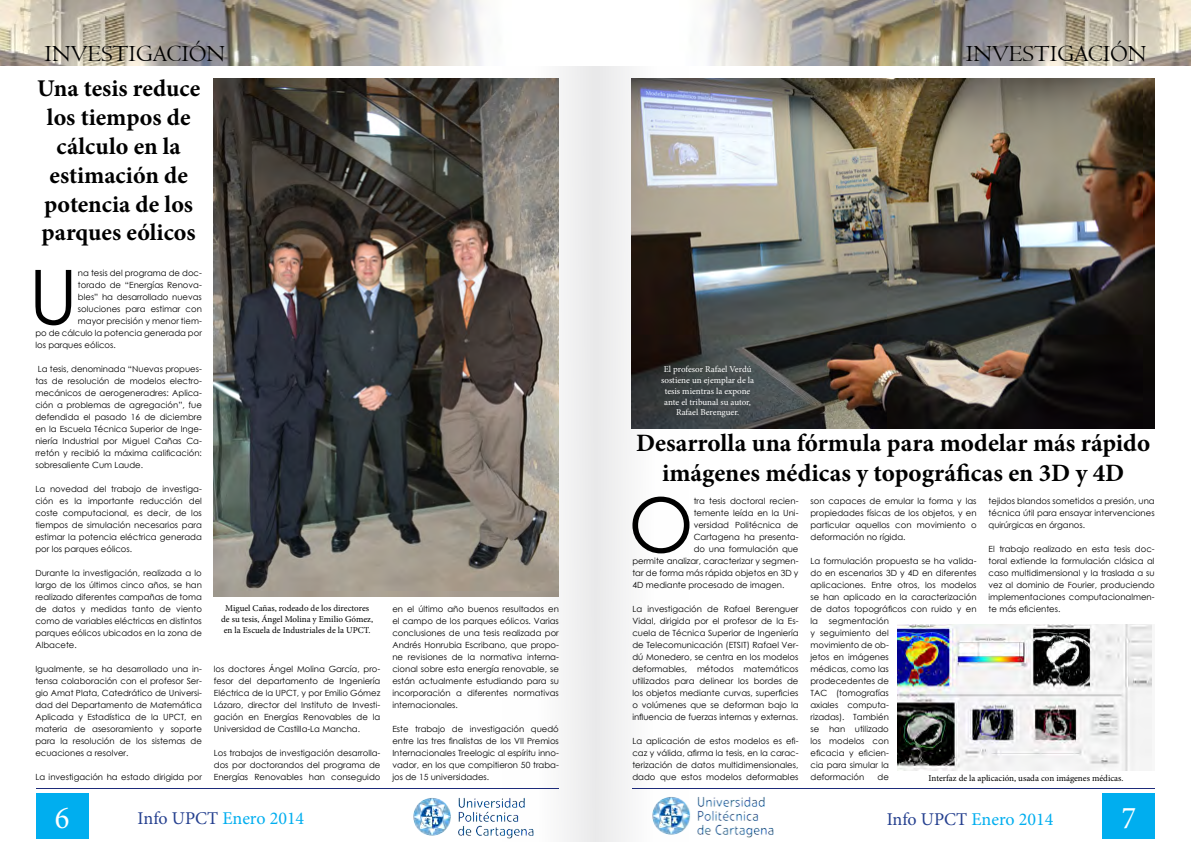
<style>
.page{position:relative;width:1191px;height:842px;background:#fff}
.page>*{position:absolute;margin:0;border:0;box-sizing:border-box;transform-origin:0 0}
.t1{font:75.3px "Century Gothic";color:#000}
.t2{font:31.8px "Minion Pro";color:#fff;scale:.96 1}
.t3{font:700 25px/30px "Minion Pro";color:#000;text-align:center}
.t4{font:700 24px/28.8px "Minion Pro";color:#000;text-align:center}
.t5{font:24px "Centaur";color:#000}
.t6{font:18px "Minion Pro";color:#00aeef}
.t7{font:9px/10.8px "Minion Pro";color:#000;text-align:center}
.t8{font:9px/10.8px "Minion Pro";color:#fff;text-align:center}
.t9{font:8.5px/12px "Century Gothic";color:#000;text-align:justify}
.s1{color:#25408f}
</style>
<div class="page">
<div style="left:595px;top:1px;width:94px;height:841px;background:#f4f4f4"></div>
<div style="left:501px;top:1px;width:94px;height:841px;background:#f2f2f3"></div>
<div style="left:36px;top:793px;width:52px;height:45px;background:#00aeef"></div>
<div style="left:1102px;top:794px;width:52px;height:45px;background:#00aeef"></div>
<hr style="left:36px;top:788px;width:523px;height:1px;background:#1d2b7a">
<hr style="left:632px;top:788px;width:522px;height:1px;background:#1d2b7a">
<img style="left:0;top:0;width:1191px;height:65px">
<img style="left:652px;top:797px;width:122px;height:41px">
<img style="left:413px;top:789px;width:129px;height:53px">
<img style="left:214px;top:79px;width:345px;height:518px">
<img style="left:631px;top:79px;width:524px;height:349px">
<img style="left:897px;top:624px;width:255px;height:146px">
<h3 class="t5" style="left:45px;top:39px;width:182px">INVESTIGACIÓN</h3>
<h3 class="t5" style="left:965px;top:39px;width:182px">INVESTIGACIÓN</h3>
<h3 class="t4" style="left:37px;top:74px;width:165px">Una tesis reduce los tiempos de cálculo en la estimación de potencia de los parques eólicos</h3>
<h1 class="t1" style="left:29px;top:244px;width:51px">U</h1>
<p class="t9" style="left:78px;top:267px;width:125px">na tesis del programa de doc-</p>
<p class="t9" style="left:78px;top:279px;width:125px">torado de “Energías Renova-</p>
<p class="t9" style="left:78px;top:291px;width:125px">bles” ha desarrollado nuevas</p>
<p class="t9" style="left:78px;top:303px;width:125px">soluciones para estimar con</p>
<p class="t9" style="left:78px;top:315px;width:125px">mayor precisión y menor tiem-</p>
<p class="t9" style="left:35px;top:327px;width:168px">po de cálculo la potencia generada por</p>
<p class="t9" style="left:35px;top:339px;width:82px">los parques eólicos.</p>
<p class="t9" style="left:35px;top:363px;width:168px">La tesis, denominada “Nuevas propues&shy;tas de resolución de modelos electro&shy;mecánicos de aerogeneradres: Aplica&shy;ción a problemas de agregación”, fue defendida el pasado 16 de diciembre en la Escuela Técnica Superior de Inge&shy;niería Industrial por Miguel Cañas Ca&shy;rretón y recibió la máxima calificación: sobresaliente Cum Laude.</p>
<p class="t9" style="left:35px;top:483px;width:168px">La novedad del trabajo de investiga&shy;ción es la importante reducción del coste computacional, es decir, de los tiempos de simulación necesarios para estimar la potencia eléctrica generada por los parques eólicos.</p>
<p class="t9" style="left:35px;top:567px;width:168px">Durante la investigación, realizada a lo largo de los últimos cinco años, se han realizado diferentes campañas de toma de datos y medidas tanto de viento como de variables eléctricas en distintos parques eólicos ubicados en la zona de Albacete.</p>
<p class="t9" style="left:35px;top:663px;width:168px">Igualmente, se ha desarrollado una in&shy;tensa colaboración con el profesor Ser&shy;gio Amat Plata, Catedrático de Universi&shy;dad del Departamento de Matemática Aplicada y Estadística de la UPCT, en materia de asesoramiento y soporte para la resolución de los sistemas de ecuaciones a resolver.</p>
<p class="t9" style="left:35px;top:771px;width:168px">La investigación ha estado dirigida por</p>
<p class="t8" style="left:661px;top:364px;width:95px">El profesor Rafael Verdú sostiene un ejemplar de la tesis mientras la expone ante el tribunal su autor,<br>Rafael Berenguer.</p>
<h3 class="t3" style="left:636px;top:428px;width:515px">Desarrolla una fórmula para modelar más rápido imágenes médicas y topográficas en 3D y 4D</h3>
<h1 class="t1" style="left:628px;top:472px;width:67px">O</h1>
<p class="t9" style="left:693px;top:495px;width:106px">tra tesis doctoral recien-</p>
<p class="t9" style="left:988px;top:495px;width:168px">tejidos blandos sometidos a presión, una técnica útil para ensayar intervenciones quirúrgicas en órganos.</p>
<p class="t9" style="left:988px;top:543px;width:168px">El trabajo realizado en esta tesis doc&shy;toral extiende la formulación clásica al caso multidimensional y la traslada a su vez al dominio de Fourier, produciendo implementaciones computacionalmen&shy;te más eficientes.</p>
<p class="t9" style="left:810px;top:495px;width:168px">son capaces de emular la forma y las propiedades físicas de los objetos, y en particular aquellos con movimiento o deformación no rígida.</p>
<p class="t9" style="left:810px;top:555px;width:168px">La formulación propuesta se ha valida&shy;do en escenarios 3D y 4D en diferentes aplicaciones. Entre otros, los modelos se han aplicado en la caracterización de datos topográficos con ruido y en la</p>
<p class="t9" style="left:693px;top:507px;width:106px">temente leída en la Uni-</p>
<p class="t9" style="left:693px;top:519px;width:106px">versidad Politécnica de</p>
<p class="t9" style="left:693px;top:531px;width:106px">Cartagena ha presenta-</p>
<p class="t9" style="left:693px;top:543px;width:106px">do una formulación que</p>
<p class="t9" style="left:632px;top:555px;width:168px">permite analizar, caracterizar y segmen-</p>
<p class="t9" style="left:632px;top:567px;width:168px">tar de forma más rápida objetos en 3D y</p>
<p class="t9" style="left:632px;top:579px;width:153px">4D mediante procesado de imagen.</p>
<p class="t9" style="left:632px;top:603px;width:168px">La investigación de Rafael Berenguer Vidal, dirigida por el profesor de la Es&shy;cuela de Técnica Superior de Ingeniería de Telecomunicación (ETSIT) Rafael Ver&shy;dú Monedero, se centra en los modelos deformables, métodos matemáticos utilizados para delinear los bordes de los objetos mediante curvas, superficies o volúmenes que se deforman bajo la influencia de fuerzas internas y externas.</p>
<p class="t9" style="left:632px;top:735px;width:168px">La aplicación de estos modelos es efi&shy;caz y válida, afirma la tesis, en la carac&shy;terización de datos multidimensionales, dado que estos modelos deformables</p>
<p class="t7" style="left:221px;top:603px;width:153px">Miguel Cañas, rodeado de los directores de su tesis, Ángel Molina y Emilio Gómez, en la Escuela de Industriales de la UPCT.</p>
<p class="t9" style="left:392px;top:603px;width:168px">en el último año buenos resultados en el campo de los parques eólicos. Varias conclusiones de una tesis realizada por Andrés Honrubia Escribano, que propo&shy;ne revisiones de la normativa interna&shy;cional sobre esta energía renovable, se están actualmente estudiando para su incorporación a diferentes normativas internacionales.</p>
<p class="t9" style="left:392px;top:723px;width:168px">Este trabajo de investigación quedó entre las tres finalistas de los VII Premios Internacionales Treelogic al espíritu inno&shy;vador, en los que compitieron 50 traba&shy;jos de 15 universidades.</p>
<p class="t9" style="left:810px;top:615px;width:80px;text-indent:18px">segmentación y seguimiento del movimiento de ob&shy;jetos en imágenes médicas, como las prodecedentes de TAC (tomografías axiales computa&shy;rizadas). También se han utilizado los modelos con eficacia y eficien&shy;cia para simular la deformación</p>
<p class="t9" style="left:214px;top:663px;width:168px">los doctores Ángel Molina García, pro&shy;fesor del departamento de Ingeniería Eléctrica de la UPCT, y por Emilio Gómez Lázaro, director del Instituto de Investi&shy;gación en Energías Renovables de la Universidad de Castilla-La Mancha.</p>
<p class="t9" style="left:214px;top:747px;width:168px">Los trabajos de investigación desarrolla&shy;dos por doctorandos del programa de Energías Renovables han conseguido</p>
<p class="t9" style="left:877px;top:771px;width:13px">de</p>
<p class="t7" style="left:928px;top:772px;width:196px">Interfaz de la aplicación, usada con imágenes médicas.</p>
<h2 class="t2" style="left:55px;top:797px;width:17px">6</h2>
<h2 class="t2" style="left:1121px;top:797px;width:17px">7</h2>
<h3 class="t6" style="left:138px;top:806px;width:168px"><span class="s1">Info UPCT</span> Enero 2014</h3>
<h3 class="t6" style="left:886px;top:807px;width:168px"><span class="s1">Info UPCT</span> Enero 2014</h3>
</div>
